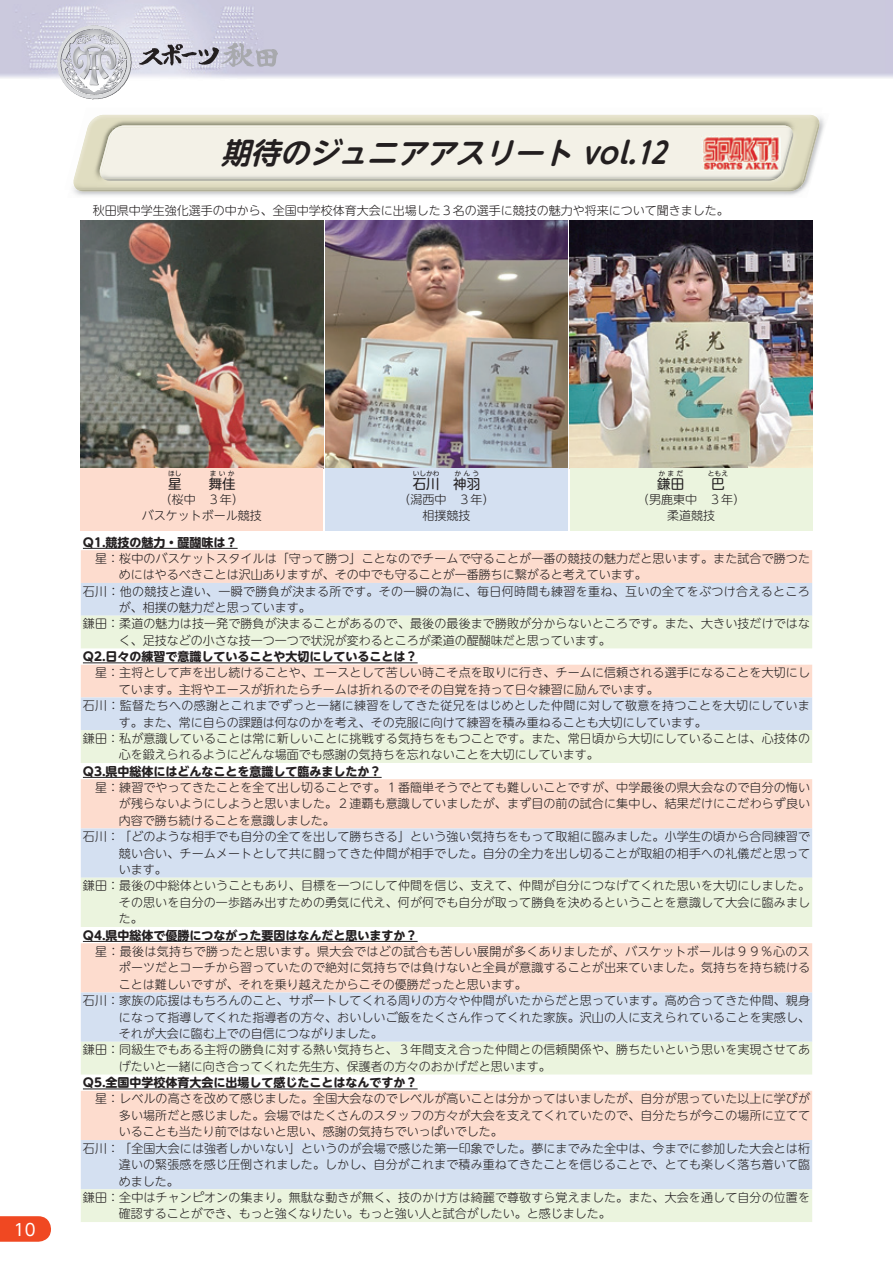
<style>
.page{position:relative;width:893px;height:1263px;background:#fff}
.page>*{position:absolute;margin:0;border:0;box-sizing:border-box;transform-origin:0 0}
.t1{font:italic 700 29.25px "UD Shin M Go Pro De";color:#231f20}
.t2{font:16.5px "UD Shin Go NT Pro";color:#fff}
.t3{font:13.5px "UD Shin M Go Pro";color:#231f20}
.t4{font:300 12px/16.5px "UD Shin M Go Pro";letter-spacing:.01em;color:#231f20;text-align:center}
.t5{font:700 12px "UD Shin M Go Pro";color:#231f20}
.t6{font:6.75px "UD Shin M Go Pro";letter-spacing:.165em;color:#231f20}
</style>
<div class="page">
<img style="left:0;top:0;width:893px;height:81px">
<svg style="left:57px;top:25px;width:69px;height:71px;background:#cfcfd5"></svg>
<svg style="left:139px;top:43px;width:139px;height:24px;background:#b1b0bc"></svg>
<svg style="left:0;top:1216px;width:51px;height:26px"></svg>
<img style="left:73px;top:115px;width:746px;height:75px">
<div style="left:97px;top:128px;width:705px;height:59px;background:#e1ddc3"></div>
<img style="left:90px;top:119px;width:709px;height:63px">
<img style="left:98px;top:128px;width:699px;height:54px">
<img style="left:103px;top:179px;width:690px;height:2px">
<img style="left:100px;top:125px;width:690px;height:3px">
<img style="left:100px;top:128px;width:693px;height:51px">
<img style="left:702px;top:135px;width:79px;height:36px">
<div style="left:81px;top:550px;width:731px;height:33px;background:#fddcce"></div>
<div style="left:81px;top:583px;width:731px;height:33px;background:#d4e0f1"></div>
<svg style="left:81px;top:616px;width:731px;height:606px;background:#ebe7e2"></svg>
<hr style="left:83px;top:548px;width:155px;height:1px;background:#231f20">
<hr style="left:83px;top:662px;width:335px;height:1px;background:#231f20">
<hr style="left:83px;top:777px;width:299px;height:1px;background:#231f20">
<hr style="left:83px;top:941px;width:335px;height:1px;background:#231f20">
<hr style="left:83px;top:1089px;width:335px;height:1px;background:#231f20">
<img style="left:81px;top:221px;width:242px;height:247px">
<img style="left:325px;top:221px;width:243px;height:247px">
<img style="left:570px;top:221px;width:242px;height:247px">
<div style="left:81px;top:468px;width:242px;height:62px;background:#fddcce"></div>
<div style="left:325px;top:468px;width:243px;height:62px;background:#d4e0f1"></div>
<div style="left:570px;top:468px;width:242px;height:62px;background:#ebf4de"></div>
<h1 class="t1" style="left:221px;top:129px;width:458px">期待のジュニアアスリート vol.12</h1>
<p class="t4" style="left:81px;top:201px;width:650px">　秋田県中学生強化選手の中から、全国中学校体育大会に出場した３名の選手に競技の魅力や将来について聞きました。</p>
<h2 class="t2" style="left:14px;top:1216px;width:23px">10</h2>
<p class="t6" style="left:168px;top:468px;width:15px">ほし</p>
<p class="t6" style="left:210px;top:468px;width:26px">まいか</p>
<p class="t4" style="left:142px;top:490px;width:121px">（桜中　３年）<br>バスケットボール競技</p>
<p class="t3" style="left:168px;top:473px;width:69px">星　　舞佳</p>
<p class="t6" style="left:413px;top:468px;width:28px">いしかわ</p>
<p class="t6" style="left:454px;top:468px;width:26px">かんう</p>
<p class="t4" style="left:398px;top:490px;width:97px">（潟西中　３年）相撲競技</p>
<p class="t3" style="left:413px;top:473px;width:69px">石川 神羽</p>
<p class="t6" style="left:658px;top:468px;width:26px">かまだ</p>
<p class="t6" style="left:708px;top:468px;width:22px">ともえ</p>
<p class="t4" style="left:637px;top:490px;width:109px">（男鹿東中　３年）柔道競技</p>
<p class="t3" style="left:657px;top:473px;width:69px">鎌田　　巴</p>
<p class="t5" style="left:83px;top:532px;width:156px">Q1.競技の魅力・醍醐味は？</p>
<p class="t4" style="left:83px;top:549px;width:729px">　星：桜中のバスケットスタイルは「守って勝つ」ことなのでチームで守ることが一番の競技の魅力だと思います。また試合で勝つた</p>
<p class="t4" style="left:119px;top:566px;width:529px">めにはやるべきことは沢山ありますが、その中でも守ることが一番勝ちに繋がると考えています。</p>
<p class="t4" style="left:83px;top:582px;width:728px">石川：他の競技と違い、一瞬で勝負が決まる所です。その一瞬の為に、毎日何時間も練習を重ね、互いの全てをぶつけ合えるところ</p>
<p class="t4" style="left:119px;top:599px;width:193px">が、相撲の魅力だと思っています。</p>
<p class="t4" style="left:83px;top:615px;width:729px">鎌田：柔道の魅力は技一発で勝負が決まることがあるので、最後の最後まで勝敗が分からないところです。また、大きい技だけではな</p>
<p class="t4" style="left:119px;top:631px;width:493px">く、足技などの小さな技一つ一つで状況が変わるところが柔道の醍醐味だと思っています。</p>
<p class="t5" style="left:83px;top:647px;width:336px">Q2.日々の練習で意識していることや大切にしていることは？</p>
<p class="t4" style="left:83px;top:664px;width:729px">　星：主将として声を出し続けることや、エースとして苦しい時こそ点を取りに行き、チームに信頼される選手になることを大切にし</p>
<p class="t4" style="left:119px;top:680px;width:541px">ています。主将やエースが折れたらチームは折れるのでその自覚を持って日々練習に励んでいます。</p>
<p class="t4" style="left:83px;top:697px;width:728px">石川：監督たちへの感謝とこれまでずっと一緒に練習をしてきた従兄をはじめとした仲間に対して敬意を持つことを大切にしていま</p>
<p class="t4" style="left:119px;top:713px;width:589px">す。また、常に自らの課題は何なのかを考え、その克服に向けて練習を積み重ねることも大切にしています。</p>
<p class="t4" style="left:83px;top:729px;width:729px">鎌田：私が意識していることは常に新しいことに挑戦する気持ちをもつことです。また、常日頃から大切にしていることは、心技体の</p>
<p class="t4" style="left:119px;top:746px;width:481px">心を鍛えられるようにどんな場面でも感謝の気持ちを忘れないことを大切にしています。</p>
<p class="t5" style="left:83px;top:761px;width:300px">Q3.県中総体にはどんなことを意識して臨みましたか？</p>
<p class="t4" style="left:83px;top:778px;width:729px">　星：練習でやってきたことを全て出し切ることです。１番簡単そうでとても難しいことですが、中学最後の県大会なので自分の悔い</p>
<p class="t4" style="left:119px;top:795px;width:693px">が残らないようにしようと思いました。２連覇も意識していましたが、まず目の前の試合に集中し、結果だけにこだわらず良い</p>
<p class="t4" style="left:119px;top:811px;width:217px">内容で勝ち続けることを意識しました。</p>
<p class="t4" style="left:83px;top:828px;width:729px">石川：「どのような相手でも自分の全てを出して勝ちきる」という強い気持ちをもって取組に臨みました。小学生の頃から合同練習で</p>
<p class="t4" style="left:119px;top:844px;width:693px">競い合い、チームメートとして共に闘ってきた仲間が相手でした。自分の全力を出し切ることが取組の相手への礼儀だと思って</p>
<p class="t4" style="left:119px;top:861px;width:49px">います。</p>
<p class="t4" style="left:83px;top:877px;width:729px">鎌田：最後の中総体ということもあり、目標を一つにして仲間を信じ、支えて、仲間が自分につなげてくれた思いを大切にしました。</p>
<p class="t4" style="left:119px;top:893px;width:693px">その思いを自分の一歩踏み出すための勇気に代え、何が何でも自分が取って勝負を決めるということを意識して大会に臨みまし</p>
<p class="t4" style="left:119px;top:910px;width:25px">た。</p>
<p class="t5" style="left:83px;top:925px;width:336px">Q4.県中総体で優勝につながった要因はなんだと思いますか？</p>
<p class="t4" style="left:83px;top:942px;width:728px">　星：最後は気持ちで勝ったと思います。県大会ではどの試合も苦しい展開が多くありましたが、バスケットボールは９９％心のス</p>
<p class="t4" style="left:119px;top:959px;width:693px">ポーツだとコーチから習っていたので絶対に気持ちでは負けないと全員が意識することが出来ていました。気持ちを持ち続ける</p>
<p class="t4" style="left:119px;top:975px;width:409px">ことは難しいですが、それを乗り越えたからこその優勝だったと思います。</p>
<p class="t4" style="left:83px;top:992px;width:729px">石川：家族の応援はもちろんのこと、サポートしてくれる周りの方々や仲間がいたからだと思っています。高め合ってきた仲間、親身</p>
<p class="t4" style="left:119px;top:1008px;width:693px">になって指導してくれた指導者の方々、おいしいご飯をたくさん作ってくれた家族。沢山の人に支えられていることを実感し、</p>
<p class="t4" style="left:119px;top:1025px;width:265px">それが大会に臨む上での自信につながりました。</p>
<p class="t4" style="left:83px;top:1041px;width:729px">鎌田：同級生でもある主将の勝負に対する熱い気持ちと、３年間支え合った仲間との信頼関係や、勝ちたいという思いを実現させてあ</p>
<p class="t4" style="left:119px;top:1057px;width:433px">げたいと一緒に向き合ってくれた先生方、保護者の方々のおかげだと思います。</p>
<p class="t5" style="left:83px;top:1073px;width:336px">Q5.全国中学校体育大会に出場して感じたことはなんですか？</p>
<p class="t4" style="left:83px;top:1090px;width:729px">　星：レベルの高さを改めて感じました。全国大会なのでレベルが高いことは分かってはいましたが、自分が思っていた以上に学びが</p>
<p class="t4" style="left:119px;top:1106px;width:693px">多い場所だと感じました。会場ではたくさんのスタッフの方々が大会を支えてくれていたので、自分たちが今この場所に立てて</p>
<p class="t4" style="left:119px;top:1123px;width:385px">いることも当たり前ではないと思い、感謝の気持ちでいっぱいでした。</p>
<p class="t4" style="left:83px;top:1139px;width:729px">石川：「全国大会には強者しかいない」というのが会場で感じた第一印象でした。夢にまでみた全中は、今までに参加した大会とは桁</p>
<p class="t4" style="left:119px;top:1156px;width:693px">違いの緊張感を感じ圧倒されました。しかし、自分がこれまで積み重ねてきたことを信じることで、とても楽しく落ち着いて臨</p>
<p class="t4" style="left:119px;top:1172px;width:61px">めました。</p>
<p class="t4" style="left:83px;top:1188px;width:729px">鎌田：全中はチャンピオンの集まり。無駄な動きが無く、技のかけ方は綺麗で尊敬すら覚えました。また、大会を通して自分の位置を</p>
<p class="t4" style="left:119px;top:1205px;width:493px">確認することができ、もっと強くなりたい。もっと強い人と試合がしたい。と感じました。</p>
</div>
